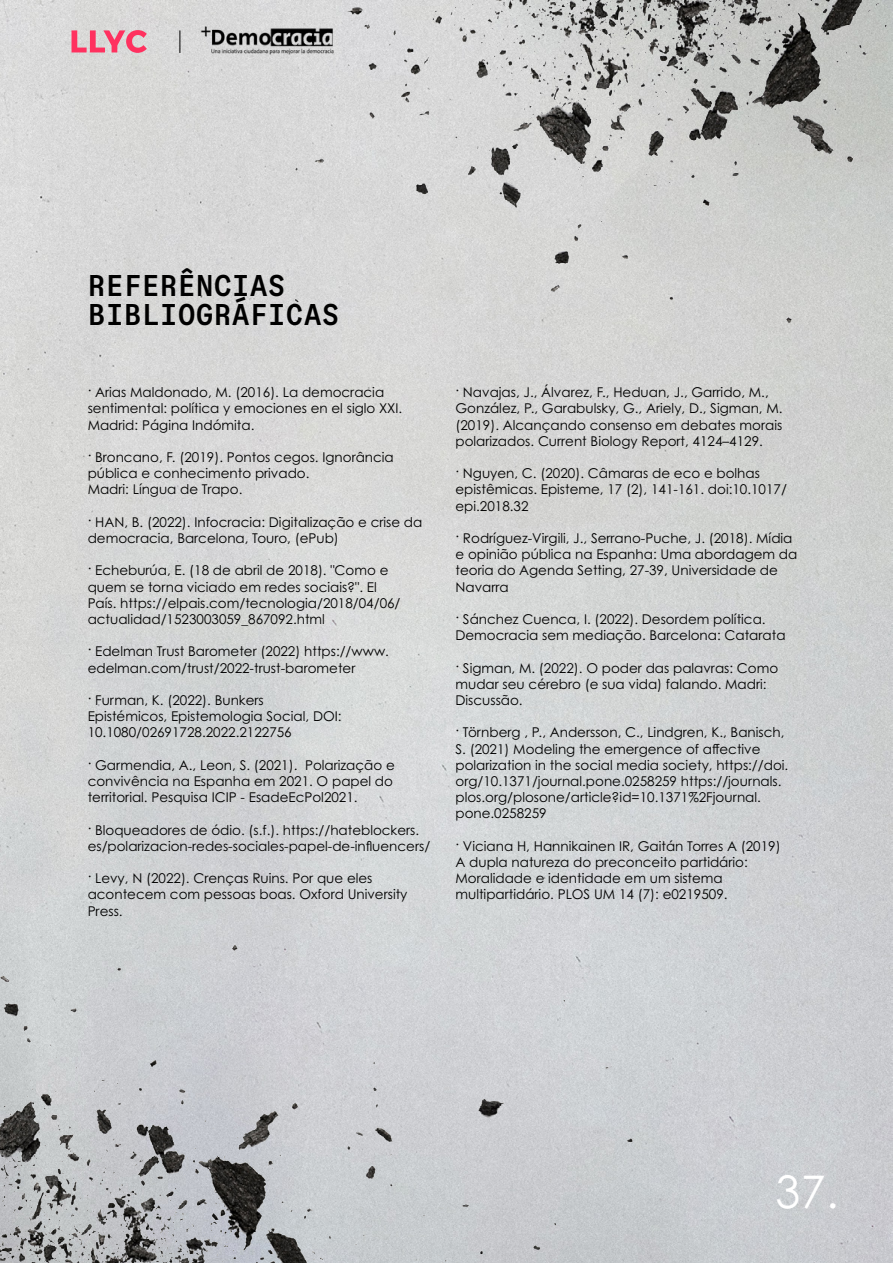
<style>
.page{position:relative;width:893px;height:1263px;background:#fff}
.page>*{position:absolute;margin:0;border:0;box-sizing:border-box;transform-origin:0 0}
.t1{font:45px "Century Gothic Pro";color:#fff}
.t2{font:500 30px/28.5px "Auger Mono";color:#000}
.t3{font:13.5px/16.2px "Century Gothic Pro";color:#000}
.s1{font-family:"Century Gothic"}
</style>
<div class="page">
<img style="left:0;top:0;width:893px;height:1263px">
<img style="left:0;top:916px;width:763px;height:347px">
<img style="left:295px;top:0;width:598px;height:368px">
<svg style="left:180px;top:30px;width:1px;height:23px"></svg>
<svg style="left:72px;top:30px;width:75px;height:23px;background:#e98da1"></svg>
<img style="left:195px;top:21px;width:147px;height:38px">
<h2 class="t2" style="left:88px;top:272px;width:254px">REFERÊNCIAS<br>BIBLIOGRÁFICAS</h2>
<p class="t3" style="left:88px;top:384px;width:316px"><span class="s1">·</span> Arias Maldonado, M. (2016). La democracia sentimental: política y emociones en el siglo XXI.<br>Madrid: Página Indómita.</p>
<p class="t3" style="left:88px;top:449px;width:308px"><span class="s1">·</span> Broncano, F. (2019). Pontos cegos. Ignorância pública e conhecimento privado.<br>Madri: Língua de Trapo.</p>
<p class="t3" style="left:88px;top:514px;width:336px"><span class="s1">·</span> HAN, B. (2022). Infocracia: Digitalização e crise da democracia, Barcelona, Touro, (ePub)</p>
<p class="t3" style="left:88px;top:562px;width:314px"><span class="s1">·</span> Echeburúa, E. (18 de abril de 2018). "Como e quem se torna viciado em redes sociais?". El País. https://elpais.com/tecnologia/2018/04/06/ actualidad/1523003059_867092.html</p>
<p class="t3" style="left:88px;top:643px;width:303px"><span class="s1">·</span> Edelman Trust Barometer (2022) https://www. edelman.com/trust/2022-trust-barometer</p>
<p class="t3" style="left:88px;top:692px;width:255px"><span class="s1">·</span> Furman, K. (2022). Bunkers<br>Epistémicos, Epistemologia Social, DOI:<br>10.1080/02691728.2022.2122756</p>
<p class="t3" style="left:88px;top:757px;width:309px"><span class="s1">·</span> Garmendia, A., Leon, S. (2021). Polarização e convivência na Espanha em 2021. O papel do territorial. Pesquisa ICIP - EsadeEcPol2021.</p>
<p class="t3" style="left:88px;top:821px;width:344px"><span class="s1">·</span> Bloqueadores de ódio. (s.f.). https://hateblockers. es/polarizacion-redes-sociales-papel-de-influencers/</p>
<p class="t3" style="left:88px;top:870px;width:321px"><span class="s1">·</span> Levy, N (2022). Crenças Ruins. Por que eles acontecem com pessoas boas. Oxford University<br>Press.</p>
<p class="t3" style="left:455px;top:384px;width:329px"><span class="s1">·</span> Navajas, J., Álvarez, F., Heduan, J., Garrido, M., González, P., Garabulsky, G., Ariely, D., Sigman, M. (2019). Alcançando consenso em debates morais polarizados. Current Biology Report, 4124–4129.</p>
<p class="t3" style="left:455px;top:465px;width:333px"><span class="s1">·</span> Nguyen, C. (2020). Câmaras de eco e bolhas epistêmicas. Episteme, 17 (2), 141-161. doi:10.1017/ epi.2018.32</p>
<p class="t3" style="left:455px;top:530px;width:343px"><span class="s1">·</span> Rodríguez-Virgili, J., Serrano-Puche, J. (2018). Mídia e opinião pública na Espanha: Uma abordagem da teoria do Agenda Setting, 27-39, Universidade de Navarra</p>
<p class="t3" style="left:455px;top:611px;width:332px"><span class="s1">·</span> Sánchez Cuenca, I. (2022). Desordem política.<br>Democracia sem mediação. Barcelona: Catarata</p>
<p class="t3" style="left:455px;top:659px;width:324px"><span class="s1">·</span> Sigman, M. (2022). O poder das palavras: Como mudar seu cérebro (e sua vida) falando. Madri:<br>Discussão.</p>
<p class="t3" style="left:455px;top:724px;width:334px"><span class="s1">·</span> Törnberg , P., Andersson, C., Lindgren, K., Banisch, S. (2021) Modeling the emergence of affective polarization in the social media society, https://doi. org/10.1371/journal.pone.0258259 https://journals. plos.org/plosone/article?id=10.1371%2Fjournal. pone.0258259</p>
<p class="t3" style="left:455px;top:838px;width:327px"><span class="s1">·</span> Viciana H, Hannikainen IR, Gaitán Torres A (2019)<br>A dupla natureza do preconceito partidário:<br>Moralidade e identidade em um sistema multipartidário. PLOS UM 14 (7): e0219509.</p>
<h1 class="t1" style="left:775px;top:1165px;width:65px">37.</h1>
</div>
